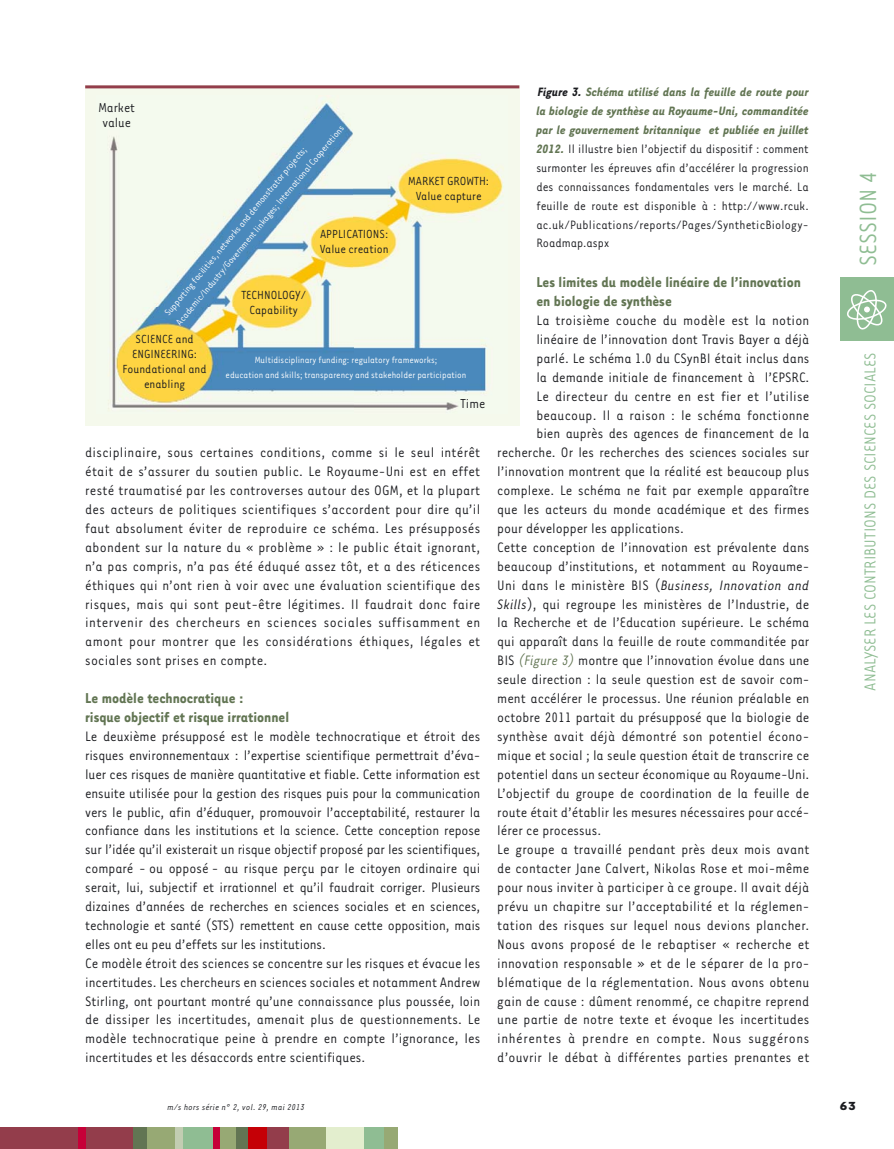
<style>
.page{position:relative;width:894px;height:1149px;background:#fff}
.page>*{position:absolute;margin:0;border:0;box-sizing:border-box;transform-origin:0 0}
.t1{font:27px "Tarzana Narrow";color:#8fbd93}
.t2{font:18px "Tarzana Narrow";color:#8fbd93}
.t3{font:700 16.5px/18.9px "Tarzana Narrow";color:#627553}
.t4{font:15.75px/18.9px "Tarzana Narrow";color:#1b1c20;text-align:justify}
.t5{font:15.75px "Tarzana Narrow";letter-spacing:.035em;color:#1b1c20}
.t6{font:15px/15px "Tarzana Narrow";color:#1b1c20}
.t7{font:13.95px/18.9px "Tarzana Narrow";letter-spacing:.015em;color:#1b1c20;text-align:justify}
.t8{font:13.5px/15px "Tarzana Narrow";color:#1b1c20;text-align:center}
.t9{font:700 13.5px "Tarzana Wide";color:#1b1c20}
.t10{font:10.5px/15px "Tarzana Narrow";color:#fff;text-align:center}
.t11{font:italic 9.75px "Tarzana Narrow";letter-spacing:.025em;color:#1b1c20}
.s1{font-weight:700;font-style:italic}
.s2{font-weight:700;font-style:italic;color:#627553}
.s3{font-style:italic}
.s4{font-style:italic;color:#627553}
</style>
<div class="page">
<div style="left:840px;top:277px;width:53px;height:64px;background:#8fbd93"></div>
<svg style="left:847px;top:290px;width:40px;height:40px"></svg>
<div style="left:0;top:1127px;width:134px;height:22px;background:#933d4b"></div>
<div style="left:235px;top:1127px;width:13px;height:22px;background:#627553"></div>
<div style="left:78px;top:1127px;width:7px;height:22px;background:#c60038"></div>
<div style="left:133px;top:1127px;width:22px;height:22px;background:#627553"></div>
<div style="left:147px;top:1127px;width:30px;height:22px;background:#97a974"></div>
<div style="left:175px;top:1127px;width:9px;height:22px;background:#c2cdb2"></div>
<div style="left:183px;top:1127px;width:30px;height:22px;background:#8fbd93"></div>
<div style="left:217px;top:1127px;width:19px;height:22px;background:#97a974"></div>
<div style="left:213px;top:1127px;width:6px;height:22px;background:#c60038"></div>
<div style="left:248px;top:1127px;width:27px;height:22px;background:#c50006"></div>
<div style="left:287px;top:1127px;width:39px;height:22px;background:#97a974"></div>
<div style="left:267px;top:1127px;width:21px;height:22px;background:#933d4b"></div>
<div style="left:326px;top:1127px;width:38px;height:22px;background:#e3eece"></div>
<div style="left:364px;top:1127px;width:20px;height:22px;background:#8fbd93"></div>
<div style="left:383px;top:1127px;width:14px;height:22px;background:#97a974"></div>
<div style="left:85px;top:85px;width:434px;height:341px;background:#f5f9ec"></div>
<img style="left:110px;top:102px;width:394px;height:308px">
<hr style="left:85px;top:85px;width:434px;height:3px;background:#933d4b">
<p class="t6" style="left:98px;top:100px;width:38px">Market value</p>
<p class="t10" style="left:161px;top:310px;width:258px;text-align:left;rotate:-50deg">Supporting facilities, networks and demonstrator projects;<br>Academic/Industry/Government linkages; International Cooperations</p>
<p class="t8" style="left:319px;top:228px;width:70px;text-align:left">APPLICATIONS:<br>Value creation</p>
<p class="t8" style="left:241px;top:288px;width:66px">TECHNOLOGY/<br>Capability</p>
<p class="t8" style="left:408px;top:174px;width:82px">MARKET GROWTH:<br>Value capture</p>
<p class="t8" style="left:123px;top:332px;width:85px">SCIENCE and<br>ENGINEERING:<br>Foundational and enabling</p>
<p class="t10" style="left:225px;top:353px;width:242px">Multidisciplinary funding: regulatory frameworks;<br>education and skills; transparency and stakeholder participation</p>
<p class="t6" style="left:460px;top:396px;width:26px">Time</p>
<p class="t4" style="left:85px;top:444px;width:396px">disciplinaire, sous certaines conditions, comme si le seul intérêt était de s’assurer du soutien public. Le Royaume-Uni est en effet resté traumatisé par les controverses autour des OGM, et la plupart des acteurs de politiques scientifiques s’accordent pour dire qu’il faut absolument éviter de reproduire ce schéma. Les présupposés abondent sur la nature du « problème » : le public était ignorant, n’a pas compris, n’a pas été éduqué assez tôt, et a des réticences éthiques qui n’ont rien à voir avec une évaluation scientifique des risques, mais qui sont peut-être légitimes. Il faudrait donc faire intervenir des chercheurs en sciences sociales suffisamment en amont pour montrer que les considérations éthiques, légales et sociales sont prises en compte.</p>
<p class="t3" style="left:85px;top:690px;width:205px">Le modèle technocratique :<br>risque objectif et risque irrationnel</p>
<p class="t4" style="left:85px;top:728px;width:396px;text-align:left">Le deuxième présupposé est le modèle technocratique et étroit des risques environnementaux : l’expertise scientifique permettrait d’éva&shy;luer ces risques de manière quantitative et fiable. Cette information est ensuite utilisée pour la gestion des risques puis pour la communication vers le public, afin d’éduquer, promouvoir l’acceptabilité, restaurer la confiance dans les institutions et la science. Cette conception repose sur l’idée qu’il existerait un risque objectif proposé par les scientifiques, comparé - ou opposé - au risque perçu par le citoyen ordinaire qui serait, lui, subjectif et irrationnel et qu’il faudrait corriger. Plusieurs dizaines d’années de recherches en sciences sociales et en sciences, technologie et santé (STS) remettent en cause cette opposition, mais elles ont eu peu d’effets sur les institutions.<br>Ce modèle étroit des sciences se concentre sur les risques et évacue les incertitudes. Les chercheurs en sciences sociales et notamment Andrew Stirling, ont pourtant montré qu’une connaissance plus poussée, loin de dissiper les incertitudes, amenait plus de questionnements. Le modèle technocratique peine à prendre en compte l’ignorance, les incertitudes et les désaccords entre scientifiques.</p>
<p class="t7" style="left:536px;top:83px;width:274px"><span class="s1">Figure 3.</span> <span class="s2">Schéma utilisé dans la feuille de route pour la biologie de synthèse au Royaume-Uni, commanditée par le gouvernement britannique et publiée en juillet 2012.</span> Il illustre bien l’objectif du dispositif : comment surmonter les épreuves afin d’accélérer la progression des connaissances fondamentales vers le marché. La feuille de route est disponible à : http://www.rcuk. ac.uk/Publications/reports/Pages/SyntheticBiology-Roadmap.aspx</p>
<p class="t3" style="left:536px;top:274px;width:266px">Les limites du modèle linéaire de l’innovation en biologie de synthèse</p>
<p class="t4" style="left:536px;top:312px;width:274px">La troisième couche du modèle est la notion</p>
<p class="t4" style="left:536px;top:331px;width:274px">linéaire de l’innovation dont Travis Bayer a déjà</p>
<p class="t4" style="left:536px;top:350px;width:274px">parlé. Le schéma 1.0 du CSynBI était inclus dans</p>
<p class="t4" style="left:536px;top:368px;width:274px">la demande initiale de financement à l’EPSRC.</p>
<p class="t4" style="left:536px;top:387px;width:274px">Le directeur du centre en est fier et l’utilise</p>
<p class="t4" style="left:536px;top:406px;width:274px">beaucoup. Il a raison : le schéma fonctionne</p>
<p class="t4" style="left:536px;top:425px;width:274px">bien auprès des agences de financement de la</p>
<p class="t4" style="left:497px;top:444px;width:313px">recherche. Or les recherches des sciences sociales sur</p>
<p class="t4" style="left:497px;top:463px;width:313px">l’innovation montrent que la réalité est beaucoup plus</p>
<p class="t4" style="left:497px;top:482px;width:313px">complexe. Le schéma ne fait par exemple apparaître</p>
<p class="t4" style="left:497px;top:501px;width:313px">que les acteurs du monde académique et des firmes</p>
<p class="t4" style="left:497px;top:520px;width:188px">pour développer les applications.</p>
<p class="t4" style="left:497px;top:539px;width:313px">Cette conception de l’innovation est prévalente dans</p>
<p class="t4" style="left:497px;top:557px;width:313px">beaucoup d’institutions, et notamment au Royaume-</p>
<p class="t4" style="left:497px;top:576px;width:313px">Uni dans le ministère BIS (<span class="s3">Business, Innovation and</span></p>
<p class="t4" style="left:497px;top:595px;width:313px"><span class="s3">Skills</span>), qui regroupe les ministères de l’Industrie, de</p>
<p class="t4" style="left:497px;top:614px;width:313px">la Recherche et de l’Education supérieure. Le schéma</p>
<p class="t4" style="left:497px;top:633px;width:313px">qui apparaît dans la feuille de route commanditée par</p>
<p class="t4" style="left:497px;top:652px;width:313px">BIS <span class="s4">(Figure 3)</span> montre que l’innovation évolue dans une</p>
<p class="t4" style="left:497px;top:671px;width:313px">seule direction : la seule question est de savoir com-</p>
<p class="t4" style="left:497px;top:690px;width:313px">ment accélérer le processus. Une réunion préalable en</p>
<p class="t4" style="left:497px;top:709px;width:313px">octobre 2011 partait du présupposé que la biologie de</p>
<p class="t4" style="left:497px;top:728px;width:313px">synthèse avait déjà démontré son potentiel écono-</p>
<p class="t4" style="left:497px;top:746px;width:313px">mique et social ; la seule question était de transcrire ce</p>
<p class="t4" style="left:497px;top:765px;width:313px">potentiel dans un secteur économique au Royaume-Uni.</p>
<p class="t4" style="left:497px;top:784px;width:313px">L’objectif du groupe de coordination de la feuille de</p>
<p class="t4" style="left:497px;top:803px;width:313px">route était d’établir les mesures nécessaires pour accé-</p>
<p class="t4" style="left:497px;top:822px;width:105px">lérer ce processus.</p>
<p class="t4" style="left:497px;top:841px;width:313px">Le groupe a travaillé pendant près deux mois avant</p>
<p class="t4" style="left:497px;top:860px;width:313px">de contacter Jane Calvert, Nikolas Rose et moi-même</p>
<p class="t4" style="left:497px;top:879px;width:313px">pour nous inviter à participer à ce groupe. Il avait déjà</p>
<p class="t4" style="left:497px;top:898px;width:313px">prévu un chapitre sur l’acceptabilité et la réglemen-</p>
<p class="t4" style="left:497px;top:917px;width:313px">tation des risques sur lequel nous devions plancher.</p>
<p class="t4" style="left:497px;top:935px;width:313px">Nous avons proposé de le rebaptiser « recherche et</p>
<p class="t4" style="left:497px;top:954px;width:313px">innovation responsable » et de le séparer de la pro-</p>
<p class="t4" style="left:497px;top:973px;width:313px">blématique de la réglementation. Nous avons obtenu</p>
<p class="t4" style="left:497px;top:992px;width:313px">gain de cause : dûment renommé, ce chapitre reprend</p>
<p class="t4" style="left:497px;top:1011px;width:313px">une partie de notre texte et évoque les incertitudes</p>
<p class="t5" style="left:497px;top:1032px;width:313px">inhérentes à prendre en compte. Nous suggérons</p>
<p class="t4" style="left:497px;top:1049px;width:313px">d’ouvrir le débat à différentes parties prenantes et</p>
<h1 class="t1" style="left:856px;top:266px;width:95px;rotate:-90deg">SESSION 4</h1>
<p class="t2" style="left:862px;top:690px;width:339px;rotate:-90deg">ANALYSER LES CONTRIBUTIONS DES SCIENCES SOCIALES</p>
<p class="t11" style="left:167px;top:1102px;width:138px">m/s hors série n° 2, vol. 29, mai 2013</p>
<p class="t9" style="left:839px;top:1100px;width:18px">63</p>
</div>
